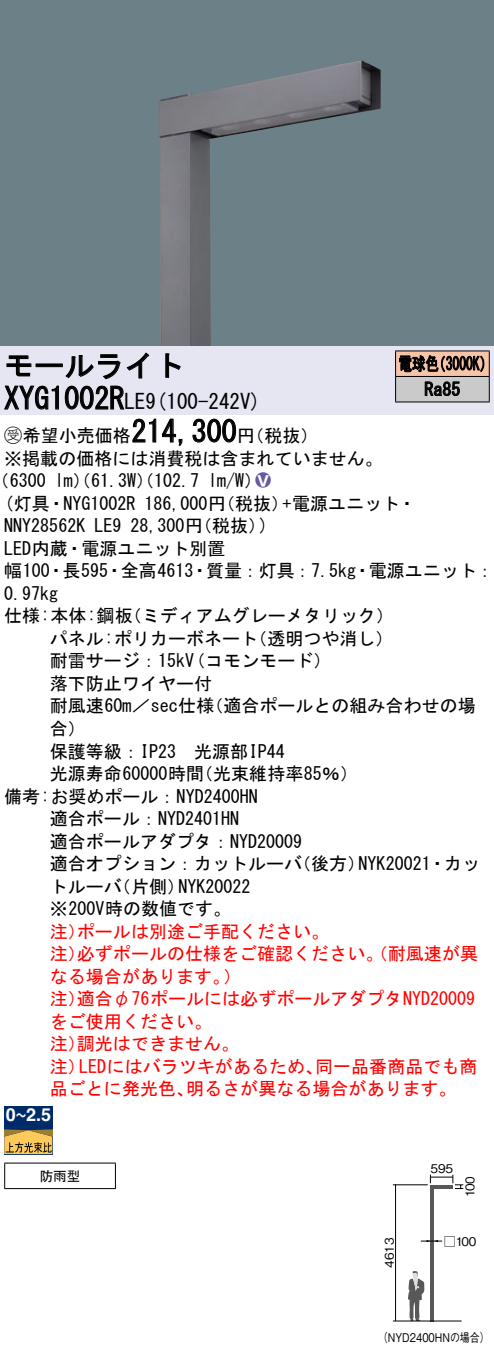
<style>
.page{position:relative;width:494px;height:1353px;background:#fff}
.page>*{position:absolute;margin:0;border:0;box-sizing:border-box;transform-origin:0 0}
.t1{font:30px "MS Gothic";color:#000}
.t2{font:21px "MS Gothic";color:#000}
.t3{font:18px/22.5px "MS Gothic";color:#000}
.t4{font:18px/22.5px "MS Gothic";color:#f00}
.t5{font:18px/25.5px "MS Gothic";color:#000;scale:.75 1}
.t6{font:700 18px "Helvetica";color:#fff}
.t7{font:18px "Ford Classification 1";color:#635aa0}
.t8{font:15px "Gothic MB101 Pro De Bold 90 pv RKSJ H";color:#fff;scale:.8 1}
.t9{font:13.5px "MS Gothic";color:#000}
.t10{font:12px "Gothic BBB Pro Medium 90 pv RKSJ H";color:#000}
.t11{font:12px "Gothic BBB Pro Medium 90 pv RKSJ H";color:#000;scale:.83 1}
.s1{font-size:30px}
.s2{font-family:"Ford Classification 1"}
.s3{color:#fff}
.s4{font-family:"Helvetica";font-weight:700;font-size:18px}
</style>
<div class="page">
<div style="left:0;top:0;width:493px;height:346px;background:#6c8087"></div>
<img style="left:158px;top:60px;width:222px;height:286px">
<div style="left:0;top:346px;width:493px;height:68px;background:#e6e5f2"></div>
<svg style="left:165px;top:353px;width:16px;height:25px"></svg>
<svg style="left:4px;top:352px;width:145px;height:58px"></svg>
<svg style="left:132px;top:418px;width:51px;height:28px"></svg>
<svg style="left:192px;top:418px;width:44px;height:25px"></svg>
<div style="left:4px;top:1106px;width:48px;height:48px;background:#002b69"></div>
<svg style="left:4px;top:1129px;width:48px;height:25px"></svg>
<hr style="left:4px;top:1162px;width:112px;height:1px;background:#000">
<svg style="left:4px;top:1163px;width:1px;height:25px"></svg>
<svg style="left:115px;top:1163px;width:1px;height:25px"></svg>
<hr style="left:4px;top:1188px;width:112px;height:1px;background:#000">
<hr style="left:395px;top:350px;width:94px;height:1px;background:#000">
<hr style="left:395px;top:401px;width:94px;height:1px;background:#000">
<svg style="left:395px;top:351px;width:94px;height:50px"></svg>
<hr style="left:430px;top:1185px;width:3px;height:136px;background:#595757">
<hr style="left:392px;top:1184px;width:35px;height:1px;background:#000">
<hr style="left:394px;top:1185px;width:1px;height:136px;background:#000">
<svg style="left:408px;top:1271px;width:16px;height:49px"></svg>
<hr style="left:392px;top:1320px;width:69px;height:1px;background:#000">
<svg style="left:420px;top:1240px;width:21px;height:2px"></svg>
<svg style="left:429px;top:1175px;width:34px;height:14px"></svg>
<h1 class="t1" style="left:4px;top:350px;width:182px">モールライト</h1>
<p class="t2" style="left:109px;top:391px;width:153px"><span class="s1">R</span>LE (9 100-242 (V</p>
<h1 class="t1" style="left:4px;top:383px;width:107px">XYG1002</h1>
<h1 class="t1" style="left:131px;top:416px;width:106px">214,300</h1>
<p class="t3" style="left:4px;top:424px;width:380px"><span class="s2">B</span>希望小売価格<br>※掲載の価格には消費税は含まれていません。</p>
<p class="t7" style="left:255px;top:471px;width:17px">2<span class="s3">8</span></p>
<p class="t3" style="left:237px;top:424px;width:82px">（円税抜(</p>
<p class="t3" style="left:208px;top:470px;width:55px">l m (W/</p>
<p class="t3" style="left:-8px;top:470px;width:56px">（6300</p>
<p class="t3" style="left:55px;top:470px;width:145px">lm）（61.3 ）（W 102.7</p>
<p class="t5" style="left:424px;top:351px;width:49px;text-indent:-26px">電球色<br>Ra85</p>
<p class="t5" style="left:432px;top:351px;width:82px">（3000 (K</p>
<p class="t3" style="left:4px;top:492px;width:133px">(灯具・NYG1002R</p>
<p class="t3" style="left:144px;top:492px;width:146px">186,000 （円税抜）</p>
<p class="t3" style="left:282px;top:492px;width:135px">+電源ユニット・</p>
<p class="t3" style="left:130px;top:515px;width:137px">28,300 （円税抜(</p>
<p class="t3" style="left:259px;top:515px;width:10px">(</p>
<p class="t3" style="left:4px;top:515px;width:82px">NNY28562K</p>
<p class="t3" style="left:4px;top:537px;width:223px">LED内蔵・電源ユニット別置</p>
<p class="t3" style="left:4px;top:560px;width:491px">幅100・長595・全高4613・質量：灯具：7.5kg・電源ユニット：</p>
<p class="t3" style="left:4px;top:582px;width:55px">0.97kg</p>
<p class="t3" style="left:124px;top:605px;width:271px">（ミディアムグレーメタリック(</p>
<p class="t3" style="left:94px;top:515px;width:28px">LE9</p>
<p class="t3" style="left:4px;top:605px;width:130px">仕様:本体:鋼板</p>
<p class="t3" style="left:187px;top:627px;width:145px;text-indent:-137px">パネル:ポリカーボネート<br>（コモンモード(</p>
<p class="t3" style="left:249px;top:627px;width:145px">（透明つや消し(</p>
<p class="t3" style="left:50px;top:650px;width:146px">耐雷サージ：15kV</p>
<p class="t3" style="left:50px;top:672px;width:164px">落下防止ワイヤー付</p>
<p class="t3" style="left:205px;top:695px;width:271px">（適合ポールとの組み合わせの場</p>
<p class="t3" style="left:50px;top:695px;width:166px">耐風速60 ／m sec仕様</p>
<p class="t3" style="left:50px;top:717px;width:37px">合(</p>
<p class="t3" style="left:50px;top:740px;width:236px">保護等級：IP23　光源部IP44</p>
<p class="t3" style="left:195px;top:762px;width:164px">（光束維持率85％(</p>
<p class="t3" style="left:50px;top:762px;width:156px">光源寿命60000時間</p>
<p class="t3" style="left:4px;top:785px;width:255px">備考:お奨めポール：NYD2400HN</p>
<p class="t3" style="left:50px;top:807px;width:190px">適合ポール：NYD2401HN</p>
<p class="t3" style="left:50px;top:830px;width:253px">適合ポールアダプタ：NYD20009</p>
<p class="t3" style="left:178px;top:852px;width:125px;text-indent:-128px">適合オプション：カットルーバ<br>NYK20022</p>
<p class="t3" style="left:293px;top:852px;width:73px">（後方）</p>
<p class="t3" style="left:358px;top:852px;width:123px">NYK20021・カッ</p>
<p class="t3" style="left:50px;top:875px;width:183px">トルーバ<br>※200V時の数値です。</p>
<p class="t4" style="left:77px;top:920px;width:253px">ポールは別途ご手配ください。</p>
<p class="t3" style="left:113px;top:875px;width:73px">（片側）</p>
<p class="t4" style="left:77px;top:920px;width:402px;text-indent:-27px">注）<br>必ずポールの仕様をご確認ください。（耐風速が異</p>
<p class="t4" style="left:50px;top:942px;width:37px">注）</p>
<p class="t4" style="left:77px;top:965px;width:399px;text-indent:-27px">なる場合があります。<br>適合φ76ポールには必ずポールアダプタNYD20009</p>
<p class="t4" style="left:223px;top:965px;width:19px">(</p>
<p class="t4" style="left:50px;top:987px;width:37px">注）</p>
<p class="t4" style="left:50px;top:1010px;width:163px">をご使用ください。</p>
<p class="t4" style="left:77px;top:1032px;width:163px">調光はできません。</p>
<p class="t4" style="left:50px;top:1032px;width:37px">注）</p>
<p class="t4" style="left:79px;top:1055px;width:245px">LEDにはバラツキがあるため、</p>
<p class="t4" style="left:315px;top:1055px;width:163px">同一品番商品でも商</p>
<p class="t4" style="left:50px;top:1055px;width:37px">注）</p>
<p class="t4" style="left:50px;top:1077px;width:145px">品ごとに発光色、</p>
<p class="t4" style="left:186px;top:1077px;width:272px">明るさが異なる場合があります。</p>
<p class="t8" style="left:6px;top:1103px;width:28px">~<span class="s4">0</span></p>
<p class="t6" style="left:26px;top:1100px;width:27px">2.5</p>
<p class="t9" style="left:40px;top:1169px;width:42px">防雨型</p>
<p class="t10" style="left:379px;top:1267px;width:32px;rotate:-90deg">4613</p>
<p class="t10" style="left:430px;top:1159px;width:24px">595</p>
<p class="t10" style="left:460px;top:1197px;width:23px;rotate:-90deg">100</p>
<p class="t10" style="left:443px;top:1231px;width:34px">□100</p>
<p class="t11" style="left:377px;top:1328px;width:136px">（NYD2400HNの場合(</p>
</div>
